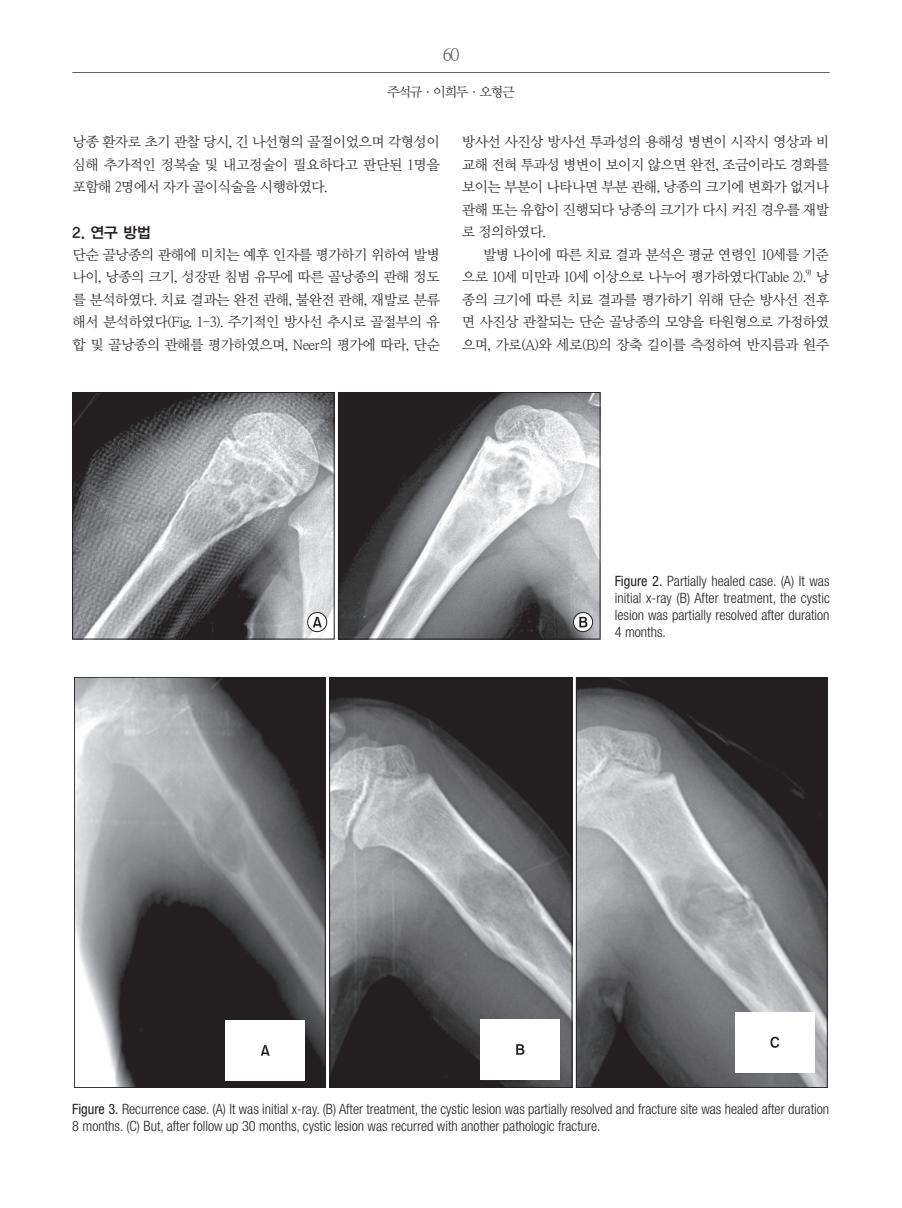
<style>
.page{position:relative;width:902px;height:1208px;background:#fff}
.page>*{position:absolute;margin:0;border:0;box-sizing:border-box;transform-origin:0 0}
.t1{font:18px "Ymjo 420";color:#636366}
.t2{font:15px "YDIYGO340";color:#231f20}
.t3{font:14.25px/22.5px "Ymjo 420";letter-spacing:-.1em;color:#231f20;text-align:justify}
.t4{font:300 condensed 14.25px/17.1px "Helvetica Neue";color:#231f20;text-align:justify}
.t5{font:13.5px "YDIY Mj O320";letter-spacing:-.1em;color:#231f20}
.t6{font:8.25px "Ymjo 420";color:#231f20}
.s1{font-weight:400}
</style>
<div class="page">
<hr style="left:72px;top:72px;width:757px;height:1px;background:#636366">
<svg style="left:72px;top:392px;width:528px;height:247px;background:#848486"></svg>
<svg style="left:307px;top:612px;width:20px;height:19px"></svg>
<div style="left:307px;top:612px;width:20px;height:20px;border:1px solid #231f20;border-radius:50%"></div>
<svg style="left:313px;top:617px;width:9px;height:10px"></svg>
<svg style="left:573px;top:612px;width:19px;height:19px"></svg>
<div style="left:573px;top:612px;width:19px;height:20px;border:1px solid #231f20;border-radius:50%"></div>
<svg style="left:579px;top:617px;width:8px;height:10px"></svg>
<svg style="left:74px;top:677px;width:753px;height:410px;background:#6e6d70"></svg>
<div style="left:225px;top:1020px;width:80px;height:61px;background:#fff"></div>
<div style="left:480px;top:1019px;width:79px;height:61px;background:#fff"></div>
<div style="left:734px;top:1011px;width:80px;height:61px;background:#fff"></div>
<svg style="left:261px;top:1045px;width:8px;height:10px"></svg>
<svg style="left:516px;top:1044px;width:8px;height:10px"></svg>
<svg style="left:770px;top:1036px;width:9px;height:11px"></svg>
<p class="t1" style="left:442px;top:45px;width:19px">60</p>
<p class="t5" style="left:387px;top:85px;width:129px">주석규·이희두·오형근</p>
<p class="t3" style="left:72px;top:131px;width:369px">낭종 환자로 초기 관찰 당시, 긴 나선형의 골절이었으며 각형성이 심해 추가적인 정복술 및 내고정술이 필요하다고 판단된 1명을 포함해 2명에서 자가 골이식술을 시행하였다.</p>
<p class="t2" style="left:72px;top:224px;width:80px">2. 연구 방법</p>
<p class="t3" style="left:72px;top:244px;width:369px">단순 골낭종의 관해에 미치는 예후 인자를 평가하기 위하여 발병 나이, 낭종의 크기, 성장판 침범 유무에 따른 골낭종의 관해 정도 를 분석하였다. 치료 결과는 완전 관해, 불완전 관해, 재발로 분류 해서 분석하였다(Fig. 1-3). 주기적인 방사선 추시로 골절부의 유 합 및 골낭종의 관해를 평가하였으며, Neer의 평가에 따라, 단순</p>
<p class="t3" style="left:461px;top:131px;width:369px">방사선 사진상 방사선 투과성의 용해성 병변이 시작시 영상과 비 교해 전혀 투과성 병변이 보이지 않으면 완전, 조금이라도 경화를 보이는 부분이 나타나면 부분 관해, 낭종의 크기에 변화가 없거나 관해 또는 유합이 진행되다 낭종의 크기가 다시 커진 경우를 재발 로 정의하였다.</p>
<p class="t3" style="left:461px;top:244px;width:369px;text-indent:21px">발병 나이에 따른 치료 결과 분석은 평균 연령인 10세를 기준 으로 10세 미만과 10세 이상으로 나누어 평가하였다(Table 2).</p>
<p class="t6" style="left:805px;top:268px;width:8px">9)</p>
<p class="t3" style="left:461px;top:266px;width:369px;text-indent:354px">낭 종의 크기에 따른 치료 결과를 평가하기 위해 단순 방사선 전후 면 사진상 관찰되는 단순 골낭종의 모양을 타원형으로 가정하였 으며, 가로(A)와 세로(B)의 장축 길이를 측정하여 반지름과 원주</p>
<p class="t4" style="left:614px;top:572px;width:216px"><span class="s1">Figure 2.</span> Partially healed case. (A) It was initial x-ray (B) After treatment, the cystic lesion was partially resolved after duration 4 months.</p>
<p class="t4" style="left:72px;top:1099px;width:758px"><span class="s1">Figure 3.</span> Recurrence case. (A) It was initial x-ray. (B) After treatment, the cystic lesion was partially resolved and fracture site was healed after duration<br>8 months. (C) But, after follow up 30 months, cystic lesion was recurred with another pathologic fracture.</p>
</div>
